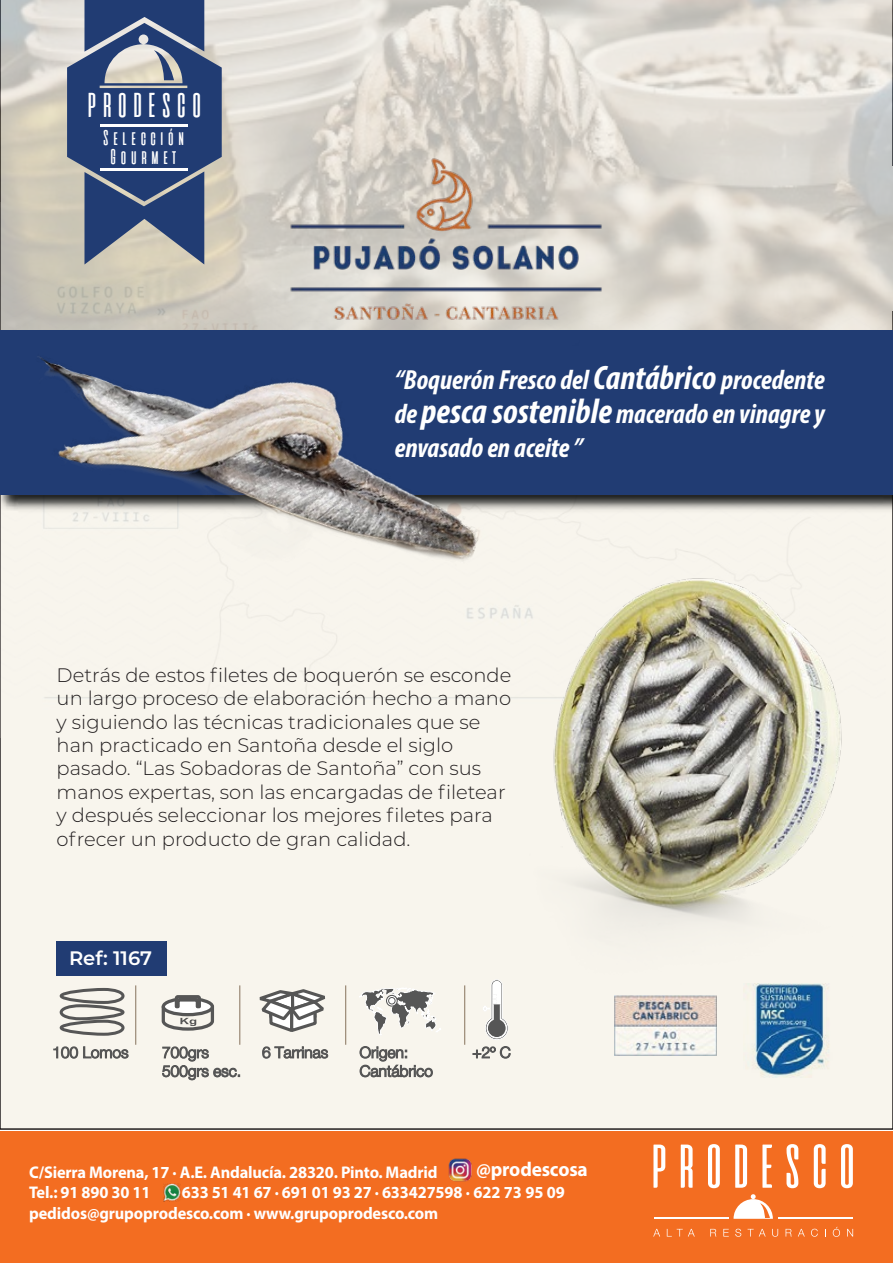
<style>
.page{position:relative;width:893px;height:1263px;background:#fff}
.page>*{position:absolute;margin:0;border:0;box-sizing:border-box;transform-origin:0 0}
.t1{font:34.35px "aliensandcows";color:#fff}
.t2{font:italic 700 condensed 27.75px/34px "Myriad Pro";color:#fff;text-align:justify}
.t3{font:21.6px/18.1px "aliensandcows";letter-spacing:.035em;color:#fff;text-align:center}
.t4{font:700 20.1px "Myriad Pro";letter-spacing:-.01em;color:#fff}
.t5{font:300 19.5px/23.4px "Montserrat";color:#231f20}
.t6{font:600 19.5px "Montserrat";color:#fff}
.t7{font:700 16.95px/20.4px "Myriad Pro";letter-spacing:-.01em;color:#fff}
.t8{font:300 15.45px "Helvetica Neue LT Std";color:#565656}
.s1{font-size:34.05px}
.s2{font-size:35.25px}
</style>
<div class="page">
<div style="left:0;top:1131px;width:893px;height:132px;background:#f36d21"></div>
<div style="left:0;top:517px;width:893px;height:613px;background:#f8f5ed"></div>
<div style="left:0;top:517px;width:885px;height:221px;background:#f8f5ed"></div>
<img style="left:0;top:0;width:893px;height:326px">
<svg style="left:53px;top:1046px;width:76px;height:13px"></svg>
<hr style="left:135px;top:985px;width:1px;height:60px;background:#86725c">
<svg style="left:261px;top:1046px;width:68px;height:13px"></svg>
<svg style="left:359px;top:1045px;width:75px;height:33px;background:#c6c4be"></svg>
<hr style="left:239px;top:985px;width:1px;height:60px;background:#86725c">
<hr style="left:345px;top:985px;width:1px;height:60px;background:#86725c">
<hr style="left:464px;top:985px;width:1px;height:60px;background:#86725c">
<svg style="left:160px;top:993px;width:56px;height:39px;background:#bcbbb7"></svg>
<svg style="left:161px;top:1046px;width:79px;height:35px;background:#cbc9c3"></svg>
<svg style="left:249px;top:987px;width:84px;height:48px"></svg>
<svg style="left:358px;top:987px;width:83px;height:49px"></svg>
<svg style="left:386px;top:995px;width:11px;height:11px"></svg>
<div style="left:386px;top:995px;width:12px;height:11px;border:1px solid #565656;border-radius:50%"></div>
<div style="left:389px;top:997px;width:6px;height:7px;background:#fff;border-radius:50%"></div>
<div style="left:388px;top:997px;width:7px;height:7px;border:1px solid #565656;border-radius:50%"></div>
<svg style="left:58px;top:986px;width:68px;height:51px;background:#c0beb9"></svg>
<svg style="left:472px;top:979px;width:39px;height:80px;background:#dad8d3"></svg>
<img style="left:538px;top:326px;width:355px;height:191px">
<div style="left:0;top:331px;width:893px;height:164px;background:#213c73"></div>
<img style="left:528px;top:579px;width:365px;height:447px">
<img style="left:0;top:210px;width:538px;height:427px">
<img style="left:743px;top:983px;width:94px;height:94px">
<div style="left:56px;top:941px;width:111px;height:34px;background:#213c73"></div>
<img style="left:163px;top:1184px;width:17px;height:17px">
<img style="left:279px;top:147px;width:354px;height:205px">
<img style="left:287px;top:154px;width:319px;height:170px">
<img style="left:615px;top:996px;width:102px;height:59px">
<svg style="left:653px;top:1144px;width:12px;height:44px"></svg>
<svg style="left:681px;top:1144px;width:12px;height:44px"></svg>
<svg style="left:708px;top:1144px;width:12px;height:44px"></svg>
<svg style="left:735px;top:1144px;width:12px;height:44px"></svg>
<svg style="left:762px;top:1144px;width:10px;height:44px"></svg>
<svg style="left:786px;top:1144px;width:12px;height:44px"></svg>
<svg style="left:814px;top:1144px;width:12px;height:44px"></svg>
<svg style="left:841px;top:1144px;width:12px;height:44px"></svg>
<svg style="left:733px;top:1194px;width:40px;height:25px"></svg>
<hr style="left:654px;top:1217px;width:74px;height:2px;background:#fff">
<hr style="left:778px;top:1217px;width:74px;height:2px;background:#fff">
<svg style="left:653px;top:1229px;width:7px;height:7px"></svg>
<svg style="left:667px;top:1229px;width:28px;height:7px"></svg>
<svg style="left:710px;top:1229px;width:6px;height:7px"></svg>
<svg style="left:723px;top:1229px;width:6px;height:7px"></svg>
<svg style="left:735px;top:1229px;width:6px;height:8px"></svg>
<svg style="left:748px;top:1229px;width:18px;height:7px"></svg>
<svg style="left:772px;top:1229px;width:6px;height:8px"></svg>
<svg style="left:786px;top:1229px;width:6px;height:7px"></svg>
<svg style="left:798px;top:1229px;width:7px;height:7px"></svg>
<svg style="left:811px;top:1229px;width:7px;height:8px"></svg>
<svg style="left:847px;top:1229px;width:6px;height:7px"></svg>
<svg style="left:833px;top:1227px;width:7px;height:10px"></svg>
<img style="left:448px;top:1158px;width:24px;height:24px">
<svg style="left:67px;top:0;width:155px;height:264px;background:#5b6c8d"></svg>
<h1 class="t1" style="left:84px;top:87px;width:121px">PRODESCO</h1>
<p class="t3" style="left:101px;top:129px;width:86px">Selección<br>Gourmet</p>
<h2 class="t2" style="left:395px;top:362px;width:432px">“Boquerón Fresco del<span class="s1">Cantábrico</span> procedente de <span class="s2">pesca sostenible</span>macerado en vinagre y envasado en aceite ”</h2>
<p class="t5" style="left:57px;top:663px;width:456px">Detrás de estos filetes de boquerón se esconde un largo proceso de elaboración hecho a mano y siguiendo las técnicas tradicionales que se han practicado en Santoña desde el siglo pasado. “Las Sobadoras de Santoña” con sus manos expertas, son las encargadas de filetear y después seleccionar los mejores filetes para ofrecer un producto de gran calidad.</p>
<p class="t6" style="left:69px;top:944px;width:84px">Ref: 1167</p>
<p class="t8" style="left:162px;top:1061px;width:81px">500grs esc.</p>
<p class="t8" style="left:360px;top:1061px;width:75px">Cantábrico</p>
<p class="t4" style="left:476px;top:1156px;width:113px">@prodescosa</p>
<p class="t7" style="left:29px;top:1161px;width:410px">C/Sierra Morena, 17 · A.E. Andalucía. 28320. Pinto. Madrid<br>Tel.: 91 890 30 11</p>
<p class="t7" style="left:29px;top:1182px;width:537px;text-indent:153px">633 51 41 67 · 691 01 93 27 · 633427598 · 622 73 95 09 pedidos@grupoprodesco.com · www.grupoprodesco.com</p>
</div>
